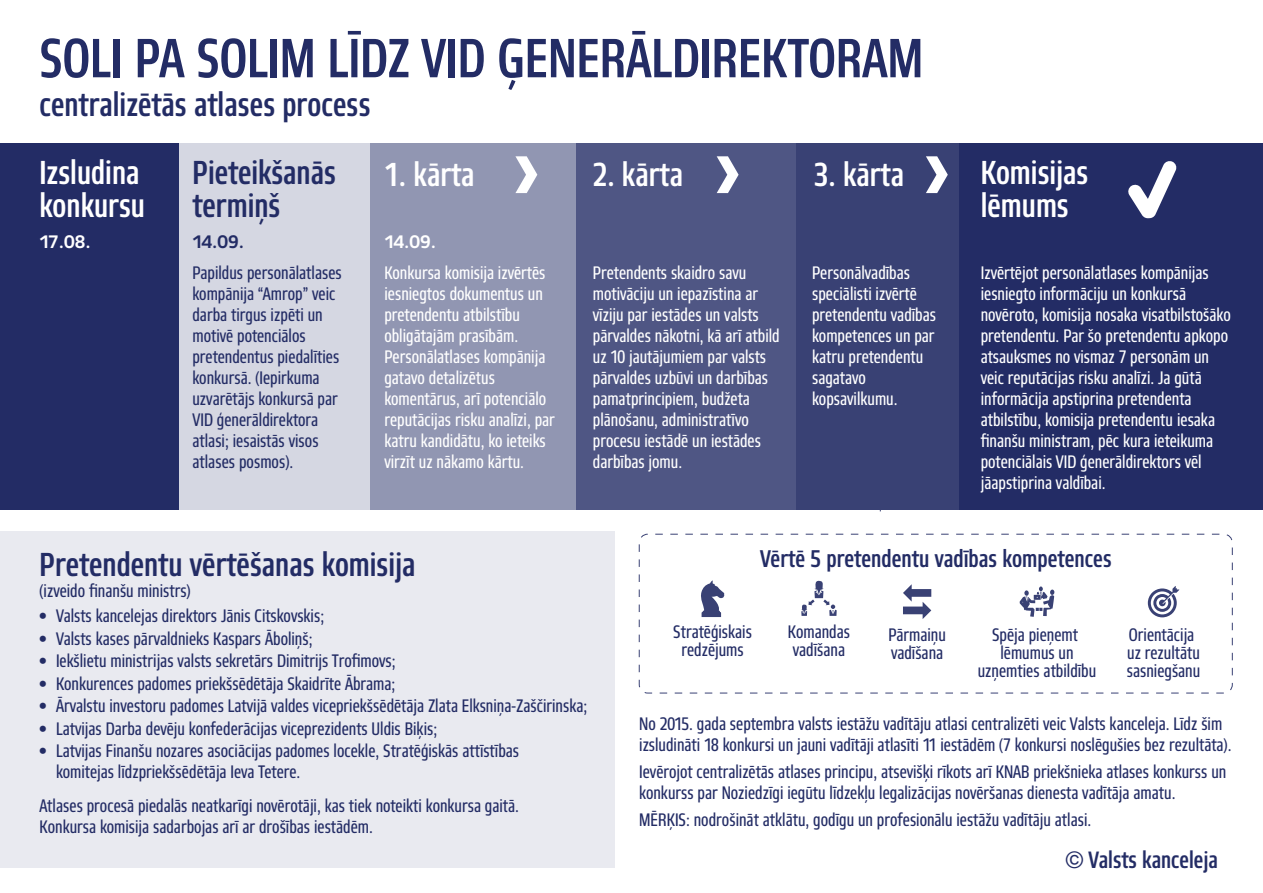
<style>
.page{position:relative;width:1263px;height:893px;background:#fff}
.page>*{position:absolute;margin:0;border:0;box-sizing:border-box;transform-origin:0 0}
.t1{font:500 condensed 54.75px "Robusta TL Pro";color:#232c65}
.t2{font:500 condensed 33px/33px "Robusta TL Pro";color:#232c65}
.t3{font:500 condensed 33px/33px "Robusta TL Pro";color:#fff}
.t4{font:500 condensed 24px "Robusta TL Pro";color:#232c65}
.t5{font:500 condensed 23.55px "Robusta TL Pro";color:#232c65}
.t6{font:condensed 18px/21px "Robusta TL Pro";color:#232c65}
.t7{font:condensed 18px/21px "Robusta TL Pro";color:#fff}
.t8{font:500 18px "Robusta TL Pro";letter-spacing:-.04em;color:#fff}
.t9{font:500 18px "Robusta TL Pro";color:#232c65}
</style>
<div class="page">
<div style="left:0;top:531px;width:614px;height:336px;background:#e9eaf0"></div>
<div style="left:576px;top:143px;width:220px;height:367px;background:#4f5684"></div>
<div style="left:796px;top:143px;width:164px;height:367px;background:#394174"></div>
<div style="left:369px;top:143px;width:207px;height:367px;background:#9196b2"></div>
<div style="left:174px;top:143px;width:195px;height:367px;background:#d5d7e2"></div>
<div style="left:0;top:143px;width:179px;height:367px;background:#232c65"></div>
<div style="left:960px;top:143px;width:303px;height:367px;background:#232c65"></div>
<svg style="left:515px;top:156px;width:22px;height:37px"></svg>
<svg style="left:717px;top:156px;width:22px;height:37px"></svg>
<svg style="left:926px;top:156px;width:22px;height:37px"></svg>
<div style="left:639px;top:534px;width:594px;height:159px;border:1px dashed #394174;border-radius:9px"></div>
<svg style="left:701px;top:580px;width:23px;height:37px"></svg>
<svg style="left:1148px;top:586px;width:31px;height:31px"></svg>
<svg style="left:1020px;top:586px;width:34px;height:31px"></svg>
<svg style="left:903px;top:584px;width:28px;height:35px"></svg>
<svg style="left:801px;top:580px;width:36px;height:36px"></svg>
<svg style="left:1128px;top:161px;width:49px;height:58px"></svg>
<h1 class="t1" style="left:40px;top:25px;width:885px">SOLI PA SOLIM LĪDZ VID ĢENERĀLDIREKTORAM</h1>
<h2 class="t2" style="left:40px;top:87px;width:332px">centralizētās atlases process</h2>
<h2 class="t2" style="left:192px;top:156px;width:145px">Pieteikšanās termiņš</h2>
<h2 class="t3" style="left:40px;top:156px;width:107px">Izsludina konkursu</h2>
<h2 class="t3" style="left:593px;top:157px;width:92px">2. kārta</h2>
<h2 class="t3" style="left:981px;top:156px;width:109px">Komisijas lēmums</h2>
<h2 class="t3" style="left:384px;top:157px;width:92px">1. kārta</h2>
<h2 class="t3" style="left:814px;top:157px;width:92px">3. kārta</h2>
<p class="t8" style="left:40px;top:231px;width:53px">17.08.</p>
<p class="t9" style="left:192px;top:231px;width:53px">14.09.</p>
<p class="t8" style="left:384px;top:231px;width:53px">14.09.</p>
<p class="t6" style="left:192px;top:262px;width:151px">Papildus personālatlases kompānija “Amrop” veic darba tirgus izpēti un motivē potenciālos pretendentus piedalīties konkursā. (Iepirkuma uzvarētājs konkursā par<br>VID ģenerāldirektora atlasi; iesaistās visos atlases posmos).</p>
<p class="t7" style="left:812px;top:262px;width:125px">Personālvadības speciālisti izvērtē pretendentu vadības kompetences un par katru pretendentu sagatavo kopsavilkumu.</p>
<p class="t7" style="left:981px;top:262px;width:252px">Izvērtējot personālatlases kompānijas iesniegto informāciju un konkursā novēroto, komisija nosaka visatbilstošāko pretendentu. Par šo pretendentu apkopo atsauksmes no vismaz 7 personām un veic reputācijas risku analīzi. Ja gūtā informācija apstiprina pretendenta atbilstību, komisija pretendentu iesaka finanšu ministram, pēc kura ieteikuma potenciālais VID ģenerāldirektors vēl jāapstiprina valdībai.</p>
<p class="t7" style="left:384px;top:262px;width:172px">Konkursa komisija izvērtēs iesniegtos dokumentus un pretendentu atbilstību obligātajām prasībām.<br>Personālatlases kompānija gatavo detalizētus komentārus, arī potenciālo reputācijas risku analīzi, par katru kandidātu, ko ieteiks virzīt uz nākamo kārtu.</p>
<p class="t7" style="left:593px;top:262px;width:188px">Pretendents skaidro savu motivāciju un iepazīstina ar vīziju par iestādes un valsts pārvaldes nākotni, kā arī atbild uz 10 jautājumiem par valsts pārvaldes uzbūvi un darbības pamatprincipiem, budžeta plānošanu, administratīvo procesu iestādē un iestādes darbības jomu.</p>
<h2 class="t2" style="left:40px;top:547px;width:378px">Pretendentu vērtēšanas komisija</h2>
<p class="t6" style="left:40px;top:580px;width:153px">(izveido finanšu ministrs)</p>
<p class="t6" style="left:40px;top:605px;width:286px">• Valsts kancelejas direktors Jānis Citskovskis;</p>
<p class="t6" style="left:40px;top:628px;width:274px">• Valsts kases pārvaldnieks Kaspars Āboliņš;</p>
<p class="t6" style="left:40px;top:650px;width:358px">• Iekšlietu ministrijas valsts sekretārs Dimitrijs Trofimovs;</p>
<p class="t6" style="left:40px;top:673px;width:357px">• Konkurences padomes priekšsēdētāja Skaidrīte Ābrama;</p>
<p class="t6" style="left:40px;top:695px;width:549px">• Ārvalstu investoru padomes Latvijā valdes vicepriekšsēdētāja Zlata Elksniņa-Zaščirinska;</p>
<p class="t6" style="left:40px;top:718px;width:399px">• Latvijas Darba devēju konfederācijas viceprezidents Uldis Biķis;</p>
<p class="t6" style="left:56px;top:740px;width:465px;text-indent:-16px">• Latvijas Finanšu nozares asociācijas padomes locekle, Stratēģiskās attīstības komitejas līdzpriekšsēdētāja Ieva Tetere.</p>
<p class="t6" style="left:40px;top:795px;width:481px">Atlases procesā piedalās neatkarīgi novērotāji, kas tiek noteikti konkursa gaitā.<br>Konkursa komisija sadarbojas arī ar drošības iestādēm.</p>
<h3 class="t4" style="left:760px;top:544px;width:353px">Vērtē 5 pretendentu vadības kompetences</h3>
<p class="t6" style="left:673px;top:622px;width:80px;line-height:18px;text-align:center">Stratēģiskais redzējums</p>
<p class="t6" style="left:1127px;top:625px;width:75px;line-height:18px">Orientācija uz rezultātu sasniegšanu</p>
<p class="t6" style="left:788px;top:622px;width:64px;line-height:18px">Komandas vadīšana</p>
<p class="t6" style="left:888px;top:625px;width:59px;line-height:18px">Pārmaiņu vadīšana</p>
<p class="t6" style="left:978px;top:625px;width:120px;line-height:18px;text-align:center">Spēja pieņemt lēmumus un uzņemties atbildību</p>
<p class="t6" style="left:639px;top:713px;width:594px">No 2015. gada septembra valsts iestāžu vadītāju atlasi centralizēti veic Valsts kanceleja. Līdz šim izsludināti 18 konkursi un jauni vadītāji atlasīti 11 iestādēm (7 konkursi noslēgušies bez rezultāta).</p>
<p class="t6" style="left:639px;top:761px;width:589px">Ievērojot centralizētās atlases principu, atsevišķi rīkots arī KNAB priekšnieka atlases konkurss un konkurss par Noziedzīgi iegūtu līdzekļu legalizācijas novēršanas dienesta vadītāja amatu.</p>
<p class="t6" style="left:639px;top:809px;width:454px">MĒRĶIS: nodrošināt atklātu, godīgu un profesionālu iestāžu vadītāju atlasi.</p>
<h3 class="t5" style="left:1065px;top:845px;width:154px">© Valsts kanceleja</h3>
</div>
